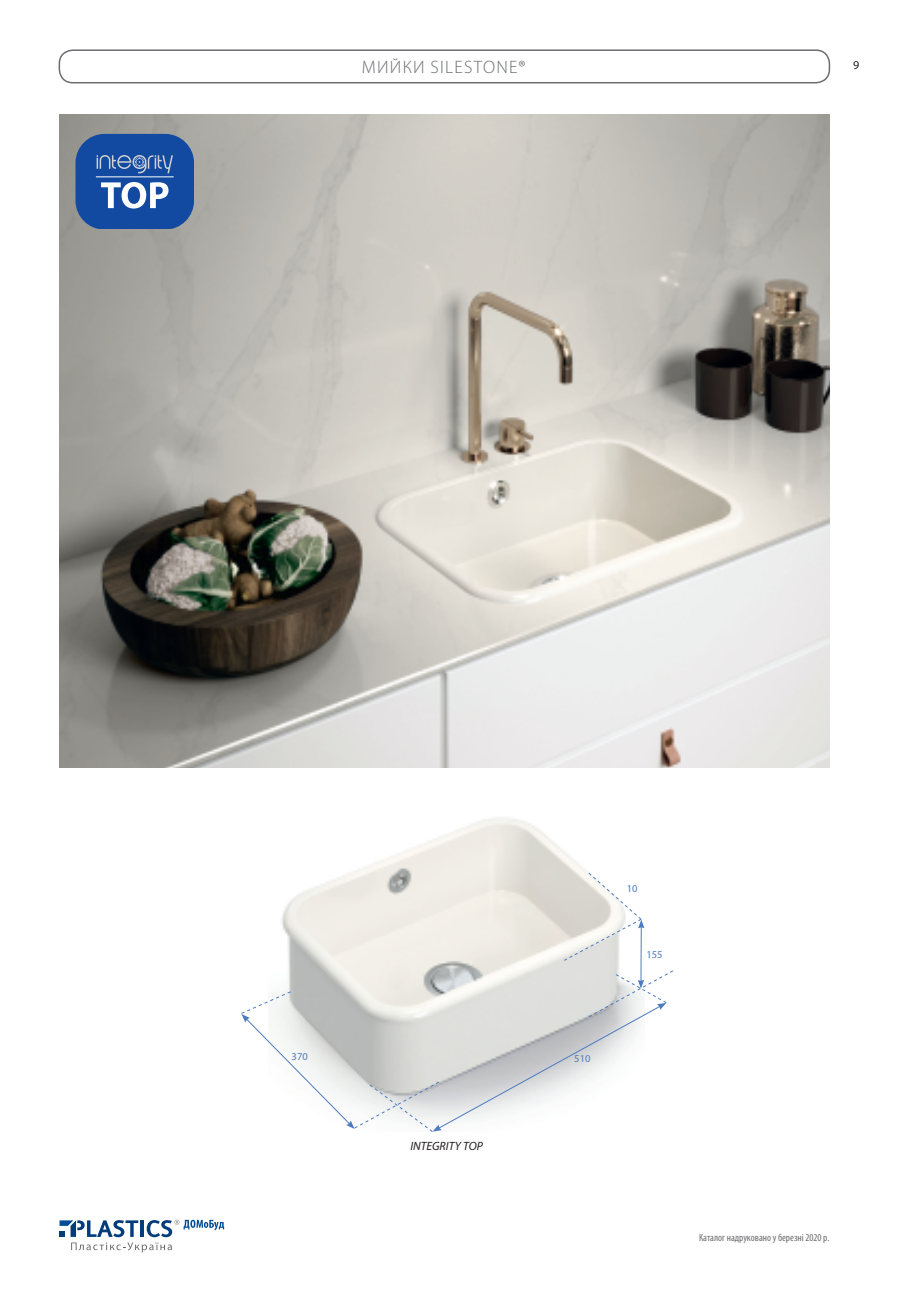
<style>
.page{position:relative;width:906px;height:1289px;background:#fff}
.page>*{position:absolute;margin:0;border:0;box-sizing:border-box;transform-origin:0 0}
.t1{font:300 18px "Myriad Pro";letter-spacing:.07em;color:#6c6d70}
.t2{font:italic 12px "Myriad Pro";color:#231f20}
.t3{font:12px "Myriad Pro";color:#231f20}
.t4{font:condensed 10.5px "Myriad Pro";color:#6c6d70}
.t5{font:10.5px "Myriad Pro";color:#4c7bbf}
</style>
<div class="page">
<svg style="left:60px;top:1219px;width:164px;height:33px"></svg>
<img style="left:60px;top:115px;width:769px;height:652px">
<div style="left:59px;top:49px;width:771px;height:34px;border:2px solid #6c6d70;border-radius:14px"></div>
<svg style="left:75px;top:134px;width:119px;height:94px"></svg>
<img style="left:281px;top:818px;width:361px;height:152px">
<hr style="left:640px;top:926px;width:1px;height:56px;background:#4c7bbf">
<svg style="left:241px;top:970px;width:432px;height:162px"></svg>
<svg style="left:564px;top:872px;width:80px;height:88px"></svg>
<h1 class="t1" style="left:362px;top:57px;width:165px">МИЙКИ SILESTONE®</h1>
<p class="t3" style="left:853px;top:58px;width:8px">9</p>
<p class="t5" style="left:292px;top:1050px;width:18px">370</p>
<p class="t2" style="left:410px;top:1138px;width:74px">INTEGRITY TOP</p>
<p class="t5" style="left:626px;top:882px;width:12px">10</p>
<p class="t5" style="left:646px;top:948px;width:18px">155</p>
<p class="t5" style="left:574px;top:1052px;width:18px">510</p>
<p class="t4" style="left:699px;top:1232px;width:132px">Каталог надруковано у березні 2020 р.</p>
</div>
